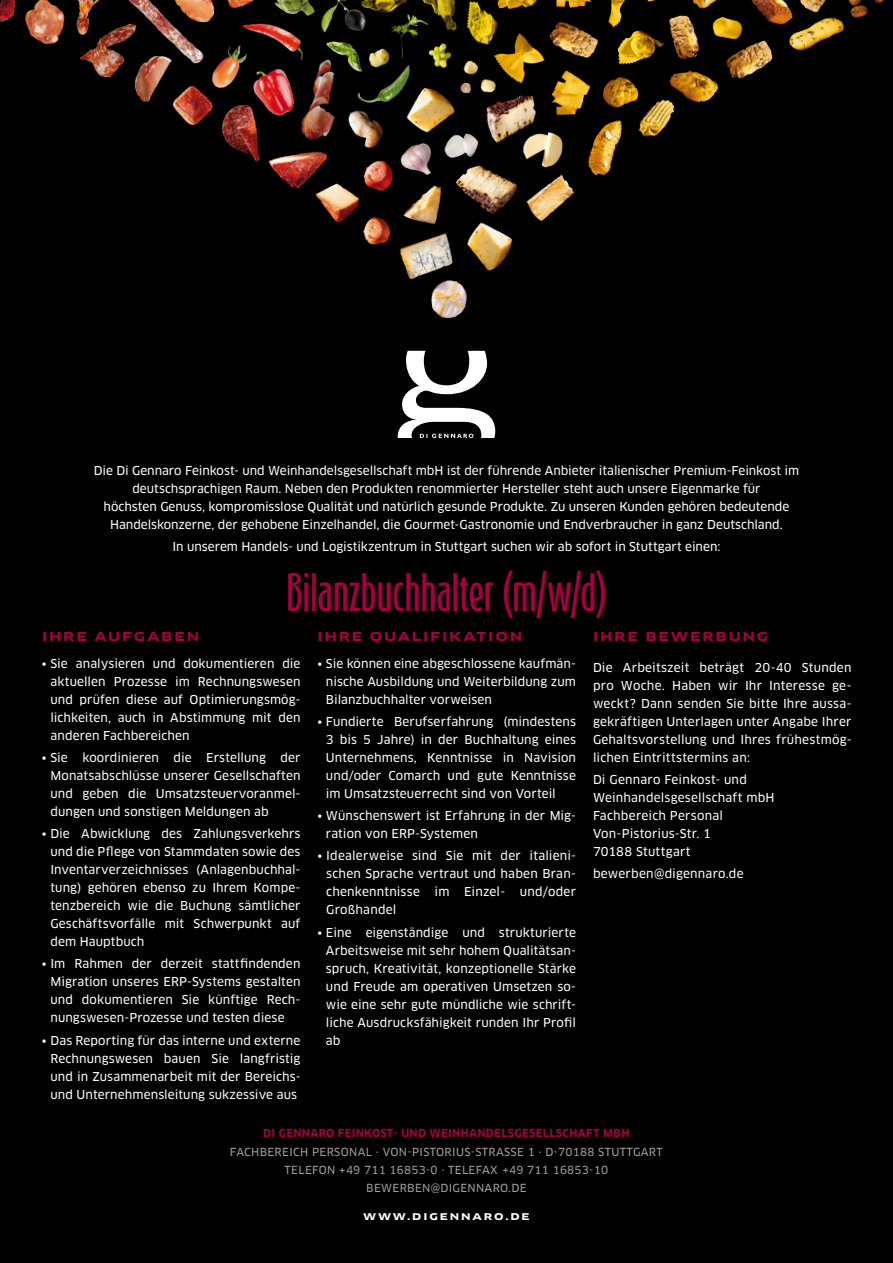
<style>
.page{position:relative;width:893px;height:1263px;background:#000}
.page>*{position:absolute;margin:0;border:0;box-sizing:border-box;transform-origin:0 0}
.t1{font:500 45px "Schmalhans";letter-spacing:-.03em;color:#a40042}
.t2{font:12px/18px "Clan Pro News";letter-spacing:.005em;color:#fff;text-align:justify}
.ZÜ{font:700 12px "Clan Pro Extd";letter-spacing:.145em;color:#a40042}
.t3{font:12px "Clan Pro News";letter-spacing:.025em;color:#fff}
.t4{font:10.95px "Clan Pro News";letter-spacing:.03em;color:#9c9d9d}
.t5{font:700 10.95px "Clan Pro";letter-spacing:.03em;color:#a40042}
.t6{font:700 9.15px "Clan Pro Extd";letter-spacing:.21em;color:#fff}
</style>
<div class="page">
<svg style="left:398px;top:355px;width:97px;height:83px"></svg>
<img style="left:0;top:0;width:884px;height:355px">
<p class="t2" style="left:94px;top:461px;width:707px;text-align:center">Die Di Gennaro Feinkost- und Weinhandelsgesellschaft mbH ist der führende Anbieter italienischer Premium-Feinkost im deutschsprachigen Raum. Neben den Produkten renommierter Hersteller steht auch unsere Eigenmarke für<br>höchsten Genuss, kompromisslose Qualität und natürlich gesunde Produkte. Zu unseren Kunden gehören bedeutende Handelskonzerne, der gehobene Einzelhandel, die Gourmet-Gastronomie und Endverbraucher in ganz Deutschland.</p>
<p class="t2" style="left:173px;top:537px;width:549px">In unserem Handels- und Logistikzentrum in Stuttgart suchen wir ab sofort in Stuttgart einen:</p>
<p class="t1" style="left:286px;top:564px;width:323px">Bilanzbuchhalter (m/w/d)</p>
<p class="ZÜ" style="left:42px;top:629px;width:159px">IHRE AUFGABEN</p>
<p class="t2" style="left:50px;top:654px;width:252px;text-indent:-8px">• Sie analysieren und dokumentieren die aktuellen Prozesse im Rechnungswesen und prüfen diese auf Optimierungsmög&shy;lichkeiten, auch in Abstimmung mit den anderen Fachbereichen</p>
<p class="t2" style="left:50px;top:748px;width:252px;text-indent:-8px">• Sie koordinieren die Erstellung der Monatsabschlüsse unserer Gesellschaften und geben die Umsatzsteuervoranmel&shy;dungen und sonstigen Meldungen ab</p>
<p class="t2" style="left:50px;top:825px;width:252px;text-indent:-8px">• Die Abwicklung des Zahlungsverkehrs und die Pflege von Stammdaten sowie des Inventarverzeichnisses (Anlagenbuchhal&shy;tung) gehören ebenso zu Ihrem Kompe&shy;tenzbereich wie die Buchung sämtlicher Geschäftsvorfälle mit Schwerpunkt auf dem Hauptbuch</p>
<p class="t2" style="left:50px;top:955px;width:252px;text-indent:-8px">• Im Rahmen der derzeit stattfindenden Migration unseres ERP-Systems gestalten und dokumentieren Sie künftige Rech&shy;nungswesen-Prozesse und testen diese</p>
<p class="t2" style="left:50px;top:1031px;width:252px;text-indent:-8px">• Das Reporting für das interne und externe Rechnungswesen bauen Sie langfristig und in Zusammenarbeit mit der Bereichs&shy;und Unternehmensleitung sukzessive aus</p>
<p class="ZÜ" style="left:318px;top:629px;width:206px">IHRE QUALIFIKATION</p>
<p class="t2" style="left:326px;top:654px;width:252px;text-indent:-8px">• Sie können eine abgeschlossene kaufmän&shy;nische Ausbildung und Weiterbildung zum Bilanzbuchhalter vorweisen</p>
<p class="t2" style="left:326px;top:712px;width:252px;text-indent:-8px">• Fundierte Berufserfahrung (mindestens 3 bis 5 Jahre) in der Buchhaltung eines Unternehmens, Kenntnisse in Navision und/oder Comarch und gute Kenntnisse im Umsatzsteuerrecht sind von Vorteil</p>
<p class="t2" style="left:326px;top:807px;width:252px;text-indent:-8px">• Wünschenswert ist Erfahrung in der Mig&shy;ration von ERP-Systemen</p>
<p class="t2" style="left:326px;top:847px;width:251px;text-indent:-9px">• Idealerweise sind Sie mit der italieni&shy;schen Sprache vertraut und haben Bran&shy;chenkenntnisse im Einzel- und/oder Großhandel</p>
<p class="t2" style="left:326px;top:923px;width:252px;text-indent:-8px">• Eine eigenständige und strukturierte Arbeitsweise mit sehr hohem Qualitätsan&shy;spruch, Kreativität, konzeptionelle Stärke und Freude am operativen Umsetzen so&shy;wie eine sehr gute mündliche wie schrift&shy;liche Ausdrucksfähigkeit runden Ihr Profil ab</p>
<p class="ZÜ" style="left:593px;top:629px;width:177px">IHRE BEWERBUNG</p>
<p class="t2" style="left:593px;top:658px;width:260px">Die Arbeitszeit beträgt 20-40 Stunden pro Woche. Haben wir Ihr Interesse ge&shy;weckt? Dann senden Sie bitte Ihre aussa&shy;gekräftigen Unterlagen unter Angabe Ihrer Gehaltsvorstellung und Ihres frühestmög&shy;lichen Eintrittstermins an:</p>
<p class="t2" style="left:593px;top:771px;width:183px">Di Gennaro Feinkost- und<br>Weinhandelsgesellschaft mbH</p>
<p class="t2" style="left:593px;top:807px;width:131px">Fachbereich Personal</p>
<p class="t2" style="left:593px;top:825px;width:120px">Von-Pistorius-Str. 1</p>
<p class="t3" style="left:593px;top:845px;width:99px">70188 Stuttgart</p>
<p class="t2" style="left:593px;top:865px;width:152px">bewerben@digennaro.de</p>
<p class="t5" style="left:263px;top:1127px;width:368px">DI GENNARO FEINKOST- UND WEINHANDELSGESELLSCHAFT MBH</p>
<p class="t4" style="left:230px;top:1145px;width:434px">FACHBEREICH PERSONAL · VON-PISTORIUS-STRASSE 1 · D-70188 STUTTGART</p>
<p class="t4" style="left:285px;top:1163px;width:325px">TELEFON +49 711 16853-0 · TELEFAX +49 711 16853-10</p>
<p class="t4" style="left:366px;top:1181px;width:162px">BEWERBEN@DIGENNARO.DE</p>
<p class="t6" style="left:363px;top:1211px;width:168px">WWW.DIGENNARO.DE</p>
</div>
